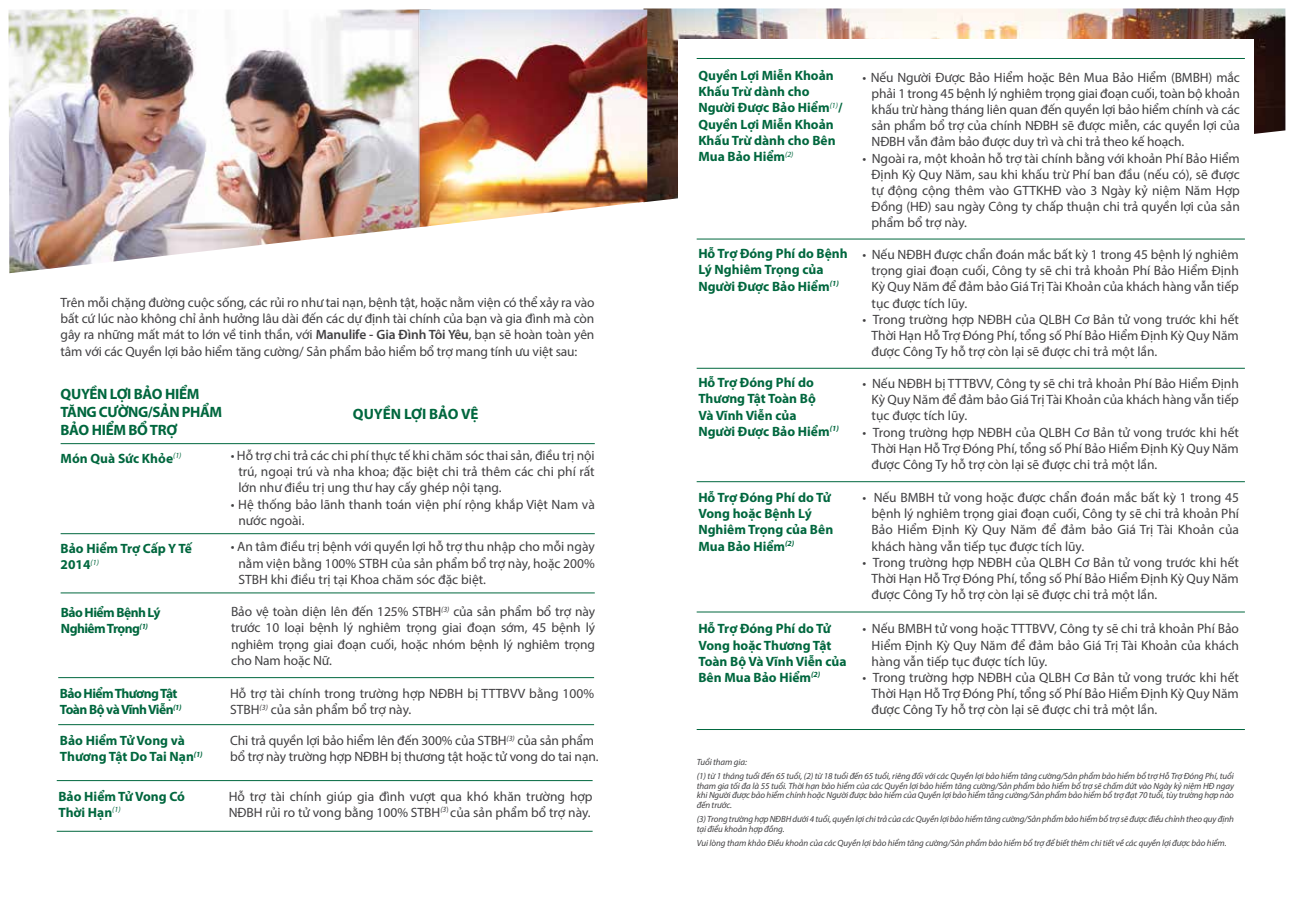
<style>
.page{position:relative;width:1293px;height:910px;background:#fff}
.page>*{position:absolute;margin:0;border:0;box-sizing:border-box;transform-origin:0 0}
.t1{font:700 15px/18px "Myriad Pro";letter-spacing:-.025em;color:#00673e}
.t2{font:700 15px "Myriad Pro";color:#00673e}
.t3{font:13.5px/16.2px "Myriad Pro";color:#414042;text-align:justify}
.t4{font:700 13.5px/16.2px "Myriad Pro";color:#00673e}
.t5{font:700 13.5px/16.2px "Myriad Pro";letter-spacing:-.04em;color:#00673e}
.t6{font:italic 9px/9.6px "Myriad Pro";letter-spacing:-.01em;color:#414042}
.s1{font-weight:600}
</style>
<div class="page">
<img style="left:643px;top:9px;width:642px;height:193px">
<img style="left:9px;top:10px;width:404px;height:263px">
<img style="left:413px;top:10px;width:234px;height:218px">
<div style="left:678px;top:39px;width:575px;height:833px;background:#fff"></div>
<hr style="left:61px;top:533px;width:534px;height:1px;background:#00673e">
<hr style="left:61px;top:443px;width:534px;height:1px;background:#00673e">
<hr style="left:58px;top:677px;width:536px;height:1px;background:#00673e">
<hr style="left:58px;top:724px;width:536px;height:1px;background:#00673e">
<hr style="left:57px;top:780px;width:535px;height:1px;background:#00673e">
<hr style="left:57px;top:831px;width:535px;height:1px;background:#00673e">
<hr style="left:696px;top:58px;width:549px;height:1px;background:#00673e">
<hr style="left:696px;top:239px;width:549px;height:1px;background:#00673e">
<hr style="left:696px;top:368px;width:549px;height:1px;background:#00673e">
<hr style="left:696px;top:481px;width:549px;height:1px;background:#00673e">
<hr style="left:696px;top:612px;width:549px;height:1px;background:#00673e">
<hr style="left:696px;top:729px;width:549px;height:1px;background:#00673e">
<hr style="left:61px;top:593px;width:534px;height:1px;background:#00673e">
<p class="t3" style="left:61px;top:294px;width:535px">Trên mỗi chặng đường cuộc sống, các rủi ro như tai nạn, bệnh tật, hoặc nằm viện có thể xảy ra vào bất cứ lúc nào không chỉ ảnh hưởng lâu dài đến các dự định tài chính của bạn và gia đình mà còn gây ra những mất mát to lớn về tinh thần, với <span class="s1">Manulife - Gia Đình Tôi Yêu</span>, bạn sẽ hoàn toàn yên tâm với các Quyền lợi bảo hiểm tăng cường/ Sản phẩm bảo hiểm bổ trợ mang tính ưu việt sau:</p>
<p class="t1" style="left:61px;top:384px;width:163px">QUYỀN LỢI BẢO HIỂM<br>TĂNG CƯỜNG/SẢN PHẨM<br>BẢO HIỂM BỔ TRỢ</p>
<p class="t4" style="left:61px;top:450px;width:122px">Món Quà Sức Khỏe<sup>(1)</sup></p>
<p class="t4" style="left:61px;top:540px;width:133px">Bảo Hiểm Trợ Cấp Y Tế<br>2014<sup>(1)</sup></p>
<p class="t5" style="left:61px;top:604px;width:101px">Bảo Hiểm Bệnh Lý<br>Nghiêm Trọng<sup>(1)</sup></p>
<p class="t5" style="left:60px;top:685px;width:123px">Bảo Hiểm Thương Tật<br>Toàn Bộ và Vĩnh Viễn<sup>(1)</sup></p>
<p class="t4" style="left:60px;top:732px;width:144px">Bảo Hiểm Tử Vong và<br>Thương Tật Do Tai Nạn<sup>(1)</sup></p>
<p class="t2" style="left:353px;top:405px;width:127px">QUYỀN LỢI BẢO VỆ</p>
<p class="t3" style="left:238px;top:447px;width:358px;text-indent:-8px">• Hỗ trợ chi trả các chi phí thực tế khi chăm sóc thai sản, điều trị nội trú, ngoại trú và nha khoa; đặc biệt chi trả thêm các chi phí rất lớn như điều trị ung thư hay cấy ghép nội tạng.</p>
<p class="t3" style="left:238px;top:496px;width:358px;text-indent:-8px">• Hệ thống bảo lãnh thanh toán viện phí rộng khắp Việt Nam và nước ngoài.</p>
<p class="t3" style="left:238px;top:538px;width:358px;text-indent:-7px">• An tâm điều trị bệnh với quyền lợi hỗ trợ thu nhập cho mỗi ngày nằm viện bằng 100% STBH của sản phẩm bổ trợ này, hoặc 200% STBH khi điều trị tại Khoa chăm sóc đặc biệt.</p>
<p class="t3" style="left:231px;top:603px;width:365px">Bảo vệ toàn diện lên đến 125% STBH<sup>(3)</sup> của sản phẩm bổ trợ này trước 10 loại bệnh lý nghiêm trọng giai đoạn sớm, 45 bệnh lý nghiêm trọng giai đoạn cuối, hoặc nhóm bệnh lý nghiêm trọng cho Nam hoặc Nữ.</p>
<p class="t3" style="left:230px;top:685px;width:365px">Hỗ trợ tài chính trong trường hợp NĐBH bị TTTBVV bằng 100%<br>STBH<sup>(3)</sup> của sản phẩm bổ trợ này.</p>
<p class="t3" style="left:230px;top:732px;width:370px">Chi trả quyền lợi bảo hiểm lên đến 300% của STBH<sup>(3)</sup> của sản phẩm bổ trợ này trường hợp NĐBH bị thương tật hoặc tử vong do tai nạn.</p>
<p class="t4" style="left:58px;top:788px;width:128px">Bảo Hiểm Tử Vong Có<br>Thời Hạn<sup>(1)</sup></p>
<p class="t3" style="left:229px;top:788px;width:365px">Hỗ trợ tài chính giúp gia đình vượt qua khó khăn trường hợp<br>NĐBH rủi ro tử vong bằng 100% STBH<sup>(3</sup><sup>)</sup> của sản phẩm bổ trợ này.</p>
<p class="t4" style="left:698px;top:67px;width:146px">Quyền Lợi Miễn Khoản<br>Khấu Trừ dành cho<br>Người Được Bảo Hiểm<sup>(1)</sup>/<br>Quyền Lợi Miễn Khoản<br>Khấu Trừ dành cho Bên<br>Mua Bảo Hiểm<sup>(2)</sup></p>
<p class="t3" style="left:871px;top:69px;width:370px;text-indent:-9px">• Nếu Người Được Bảo Hiểm hoặc Bên Mua Bảo Hiểm (BMBH) mắc phải 1 trong 45 bệnh lý nghiêm trọng giai đoạn cuối, toàn bộ khoản khấu trừ hàng tháng liên quan đến quyền lợi bảo hiểm chính và các sản phẩm bổ trợ của chính NĐBH sẽ được miễn, các quyền lợi của NĐBH vẫn đảm bảo được duy trì và chi trả theo kế hoạch.</p>
<p class="t3" style="left:871px;top:150px;width:370px;text-indent:-9px">• Ngoài ra, một khoản hỗ trợ tài chính bằng với khoản Phí Bảo Hiểm Định Kỳ Quy Năm, sau khi khấu trừ Phí ban đầu (nếu có), sẽ được tự động cộng thêm vào GTTKHĐ vào 3 Ngày kỷ niệm Năm Hợp Đồng (HĐ) sau ngày Công ty chấp thuận chi trả quyền lợi của sản phẩm bổ trợ này.</p>
<p class="t4" style="left:698px;top:245px;width:151px">Hỗ Trợ Đóng Phí do Bệnh<br>Lý Nghiêm Trọng của<br>Người Được Bảo Hiểm<sup>(1)</sup></p>
<p class="t3" style="left:871px;top:246px;width:369px;text-indent:-9px">• Nếu NĐBH được chẩn đoán mắc bất kỳ 1 trong 45 bệnh lý nghiêm trọng giai đoạn cuối, Công ty sẽ chi trả khoản Phí Bảo Hiểm Định Kỳ Quy Năm để đảm bảo Giá Trị Tài Khoản của khách hàng vẫn tiếp tục được tích lũy.</p>
<p class="t3" style="left:871px;top:311px;width:369px;text-indent:-9px">• Trong trường hợp NĐBH của QLBH Cơ Bản tử vong trước khi hết Thời Hạn Hỗ Trợ Đóng Phí, tổng số Phí Bảo Hiểm Định Kỳ Quy Năm được Công Ty hỗ trợ còn lại sẽ được chi trả một lần.</p>
<p class="t4" style="left:698px;top:374px;width:142px">Hỗ Trợ Đóng Phí do<br>Thương Tật Toàn Bộ<br>Và Vĩnh Viễn của<br>Người Được Bảo Hiểm<sup>(1)</sup></p>
<p class="t3" style="left:871px;top:375px;width:369px;text-indent:-9px">• Nếu NĐBH bị TTTBVV, Công ty sẽ chi trả khoản Phí Bảo Hiểm Định Kỳ Quy Năm để đảm bảo Giá Trị Tài Khoản của khách hàng vẫn tiếp tục được tích lũy.</p>
<p class="t3" style="left:871px;top:424px;width:369px;text-indent:-9px">• Trong trường hợp NĐBH của QLBH Cơ Bản tử vong trước khi hết Thời Hạn Hỗ Trợ Đóng Phí, tổng số Phí Bảo Hiểm Định Kỳ Quy Năm được Công Ty hỗ trợ còn lại sẽ được chi trả một lần.</p>
<p class="t4" style="left:698px;top:489px;width:136px">Hỗ Trợ Đóng Phí do Tử<br>Vong hoặc Bệnh Lý<br>Nghiêm Trọng của Bên<br>Mua Bảo Hiểm<sup>(2)</sup></p>
<p class="t3" style="left:871px;top:489px;width:369px;text-indent:-9px">• Nếu BMBH tử vong hoặc được chẩn đoán mắc bất kỳ 1 trong 45 bệnh lý nghiêm trọng giai đoạn cuối, Công ty sẽ chi trả khoản Phí Bảo Hiểm Định Kỳ Quy Năm để đảm bảo Giá Trị Tài Khoản của khách hàng vẫn tiếp tục được tích lũy.</p>
<p class="t3" style="left:871px;top:554px;width:369px;text-indent:-9px">• Trong trường hợp NĐBH của QLBH Cơ Bản tử vong trước khi hết Thời Hạn Hỗ Trợ Đóng Phí, tổng số Phí Bảo Hiểm Định Kỳ Quy Năm được Công Ty hỗ trợ còn lại sẽ được chi trả một lần.</p>
<p class="t4" style="left:698px;top:620px;width:150px">Hỗ Trợ Đóng Phí do Tử<br>Vong hoặc Thương Tật<br>Toàn Bộ Và Vĩnh Viễn của<br>Bên Mua Bảo Hiểm<sup>(2)</sup></p>
<p class="t3" style="left:871px;top:620px;width:369px;text-indent:-9px">• Nếu BMBH tử vong hoặc TTTBVV, Công ty sẽ chi trả khoản Phí Bảo Hiểm Định Kỳ Quy Năm để đảm bảo Giá Trị Tài Khoản của khách hàng vẫn tiếp tục được tích lũy.</p>
<p class="t3" style="left:871px;top:669px;width:369px;text-indent:-9px">• Trong trường hợp NĐBH của QLBH Cơ Bản tử vong trước khi hết Thời Hạn Hỗ Trợ Đóng Phí, tổng số Phí Bảo Hiểm Định Kỳ Quy Năm được Công Ty hỗ trợ còn lại sẽ được chi trả một lần.</p>
<p class="t6" style="left:697px;top:755px;width:538px;line-height:14.1px">Tuổi tham gia:<br>(1) từ 1 tháng tuổi đến 65 tuổi, (2) từ 18 tuổi đến 65 tuổi, riêng đối với các Quyền lợi bảo hiểm tăng cường/Sản phẩm bảo hiểm bổ trợ Hỗ Trợ Đóng Phí, tuổi</p>
<p class="t6" style="left:697px;top:781px;width:539px;text-align:justify">tham gia tối đa là 55 tuổi. Thời hạn bảo hiểm của các Quyền lợi bảo hiểm tăng cường/Sản phẩm bảo hiểm bổ trợ sẽ chấm dứt vào Ngày kỷ niệm HĐ ngay khi Người được bảo hiểm chính hoặc Người được bảo hiểm của Quyền lợi bảo hiểm tăng cường/Sản phẩm bảo hiểm bổ trợ đạt 70 tuổi, tùy trường hợp nào đến trước.</p>
<p class="t6" style="left:697px;top:814px;width:538px">(3) Trong trường hợp NĐBH dưới 4 tuổi, quyền lợi chi trả của các Quyền lợi bảo hiểm tăng cường/Sản phẩm bảo hiểm bổ trợ sẽ được điều chỉnh theo quy định tại điểu khoản hợp đồng.</p>
<p class="t6" style="left:697px;top:838px;width:531px">Vui lòng tham khảo Điều khoản của các Quyền lợi bảo hiểm tăng cường/Sản phẩm bảo hiểm bổ trợ để biết thêm chi tiết về các quyền lợi được bảo hiểm.</p>
</div>
